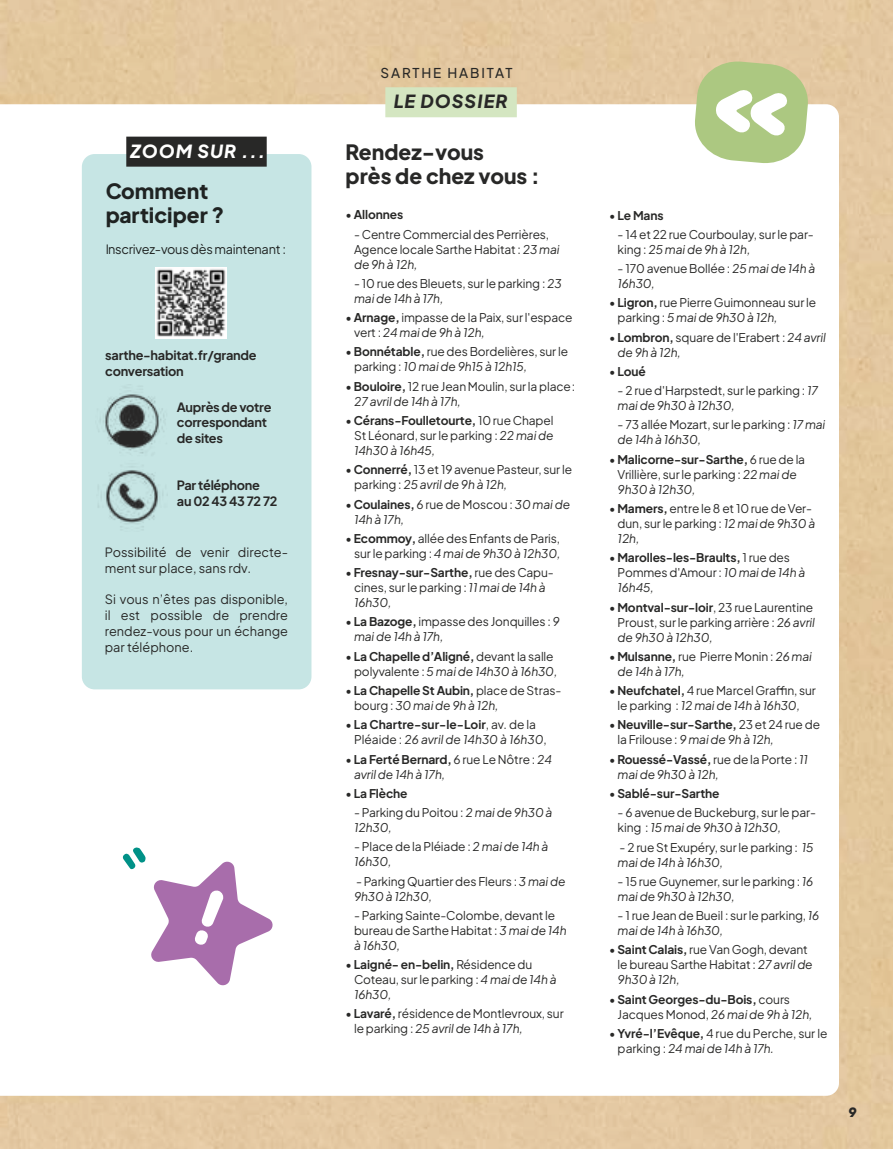
<style>
.page{position:relative;width:893px;height:1149px;background:#fff}
.page>*{position:absolute;margin:0;border:0;box-sizing:border-box;transform-origin:0 0}
.t1{font:800 21px/24px "Plus Jakarta Sans";color:#282827}
.t2{font:italic 800 18px "Plus Jakarta Sans";letter-spacing:.06em;color:#fff}
.t3{font:italic 800 18px "Plus Jakarta Sans";letter-spacing:.06em;color:#282827}
.t4{font:500 13.5px "Plus Jakarta Sans";letter-spacing:.14em;color:#282827}
.t5{font:italic 800 13.5px "XXII Geom";color:#282827}
.t6{font:12.75px/15.8px "Plus Jakarta Sans";color:#282827}
.t7{font:700 12.75px/15.8px "Plus Jakarta Sans";letter-spacing:-.02em;color:#282827}
.t8{font:12.75px "Plus Jakarta Sans";letter-spacing:-.02em;color:#282827}
.t9{font:12px/15px "Plus Jakarta Sans";letter-spacing:-.01em;color:#282827}
.t10{font:700 12px/15px "Plus Jakarta Sans";letter-spacing:-.01em;color:#282827}
.t11{font:italic 12px/15px "Plus Jakarta Sans";letter-spacing:-.01em;color:#282827}
.s1{font-weight:400}
.s2{font-style:italic}
.s3{font-weight:700}
.s4{font-style:normal}
.s5{font-weight:700;font-style:normal}
.s6{font-weight:400;font-style:italic}
</style>
<div class="page">
<div style="left:0;top:0;width:893px;height:1148px;background:#e3c7a0"></div>
<div style="left:0;top:104px;width:839px;height:991px;background:#fff"></div>
<div style="left:82px;top:154px;width:229px;height:535px;background:#c6e5e4;border-radius:13px"></div>
<svg style="left:123px;top:847px;width:151px;height:139px;background:#decbe0"></svg>
<div style="left:126px;top:137px;width:141px;height:30px;background:#282827"></div>
<img style="left:156px;top:267px;width:71px;height:71px">
<img style="left:98px;top:394px;width:68px;height:60px">
<img style="left:98px;top:466px;width:65px;height:61px">
<div style="left:0;top:839px;width:12px;height:153px;background:#fff"></div>
<svg style="left:688px;top:54px;width:123px;height:112px"></svg>
<div style="left:385px;top:87px;width:132px;height:30px;background:#d4e6c1"></div>
<h2 class="t2" style="left:131px;top:136px;width:136px">ZOOM SUR ...</h2>
<h1 class="t1" style="left:105px;top:177px;width:121px">Comment participer ?</h1>
<p class="t8" style="left:105px;top:239px;width:182px">Inscrivez-vous dès maintenant :</p>
<p class="t7" style="left:105px;top:346px;width:153px">sarthe-habitat.fr/grande conversation</p>
<p class="t7" style="left:177px;top:397px;width:96px">Auprès de votre correspondant de sites</p>
<p class="t7" style="left:177px;top:476px;width:102px">Par téléphone au 02 43 43 72 72</p>
<p class="t6" style="left:105px;top:543px;width:185px">Possibilité de venir directe&shy;ment sur place, sans rdv.</p>
<p class="t6" style="left:105px;top:590px;width:185px;text-align:justify">Si vous n’êtes pas disponible, il est possible de prendre rendez-vous pour un échange par téléphone.</p>
<p class="t4" style="left:381px;top:62px;width:133px">SARTHE HABITAT</p>
<h2 class="t3" style="left:394px;top:87px;width:115px">LE DOSSIER</h2>
<h1 class="t1" style="left:346px;top:138px;width:196px">Rendez-vous<br>près de chez vous :</h1>
<p class="t10" style="left:346px;top:206px;width:59px"><span class="s1">•</span> Allonnes</p>
<p class="t9" style="left:354px;top:225px;width:207px">- Centre Commercial des Perrières,<br>Agence locale Sarthe Habitat : <span class="s2">23 mai de 9h à 12h,</span></p>
<p class="t9" style="left:354px;top:274px;width:209px">- 10 rue des Bleuets, sur le parking : <span class="s2">23 mai de 14h à 17h,</span></p>
<p class="t9" style="left:354px;top:309px;width:220px;text-indent:-9px">• <span class="s3">Arnage,</span> impasse de la Paix, sur l'espace vert : <span class="s2">24 mai de 9h à 12h,</span></p>
<p class="t9" style="left:354px;top:343px;width:215px;text-indent:-9px">• <span class="s3">Bonnétable,</span> rue des Bordelières, sur le parking : <span class="s2">10 mai de 9h15 à 12h15,</span></p>
<p class="t9" style="left:354px;top:377px;width:223px;text-indent:-8px">• <span class="s3">Bouloire,</span> 12 rue Jean Moulin, sur la place:<br><span class="s2">27 avril de 14h à 17h,</span></p>
<p class="t9" style="left:354px;top:411px;width:201px;text-align:justify;text-indent:-9px">• <span class="s3">Cérans-Foulletourte,</span> 10 rue Chapel St Léonard, sur le parking : <span class="s2">22 mai de 14h30 à 16h45,</span></p>
<p class="t9" style="left:354px;top:461px;width:219px;text-indent:-9px">• <span class="s3">Connerré,</span> 13 et 19 avenue Pasteur, sur le parking : <span class="s2">25 avril de 9h à 12h,</span></p>
<p class="t11" style="left:354px;top:495px;width:217px;text-indent:-9px"><span class="s4">•</span> <span class="s5">Coulaines,</span> <span class="s4">6 rue de Moscou :</span> 30 mai de<br>14h à 17h,</p>
<p class="t9" style="left:346px;top:529px;width:216px;text-align:right">• <span class="s3">Ecommoy,</span> allée des Enfants de Paris, sur le parking : <span class="s2">4 mai de 9h30 à 12h30,</span></p>
<p class="t9" style="left:354px;top:563px;width:201px;text-indent:-9px">• <span class="s3">Fresnay-sur-Sarthe,</span> rue des Capu&shy;cines, sur le parking : <span class="s2">11 mai de 14h à<br>16h30,</span></p>
<p class="t9" style="left:354px;top:613px;width:207px;text-indent:-9px">• <span class="s3">La Bazoge,</span> impasse des Jonquilles : <span class="s2">9 mai de 14h à 17h,</span></p>
<p class="t9" style="left:346px;top:647px;width:213px;text-align:right">• <span class="s3">La Chapelle d’Aligné,</span> devant la salle polyvalente : <span class="s2">5 mai de 14h30 à 16h30,</span></p>
<p class="t9" style="left:354px;top:681px;width:209px;text-indent:-9px">• <span class="s3">La Chapelle St Aubin,</span> place de Stras&shy;bourg : <span class="s2">30 mai de 9h à 12h,</span></p>
<p class="t10" style="left:354px;top:715px;width:194px;text-indent:-9px"><span class="s1">•</span> La Chartre-sur-le-Loir<span class="s1">, av. de la<br>Pléaide :</span> <span class="s6">26 avril de 14h30 à 16h30</span><span class="s1">,</span></p>
<p class="t11" style="left:354px;top:750px;width:199px;text-indent:-9px"><span class="s4">•</span> <span class="s5">La Ferté Bernard,</span> <span class="s4">6 rue Le Nôtre :</span> 24 avril de 14h à 17h,</p>
<p class="t10" style="left:346px;top:784px;width:64px"><span class="s1">•</span> La Flèche</p>
<p class="t9" style="left:354px;top:803px;width:200px">- Parking du Poitou : <span class="s2">2 mai de 9h30 à<br>12h30,</span></p>
<p class="t9" style="left:354px;top:837px;width:196px">- Place de la Pléiade : <span class="s2">2 mai de 14h à<br>16h30,</span></p>
<p class="t9" style="left:354px;top:872px;width:213px">- Parking Quartier des Fleurs : <span class="s2">3 mai de<br>9h30 à 12h30,</span></p>
<p class="t9" style="left:354px;top:906px;width:214px">- Parking Sainte-Colombe, devant le bureau de Sarthe Habitat : <span class="s2">3 mai de 14h à 16h30,</span></p>
<p class="t9" style="left:354px;top:955px;width:204px;text-indent:-9px">• <span class="s3">Laigné- en-belin,</span> Résidence du<br>Coteau, sur le parking : <span class="s2">4 mai de 14h à<br>16h30,</span></p>
<p class="t9" style="left:354px;top:1004px;width:211px;text-indent:-9px">• <span class="s3">Lavaré,</span> résidence de Montlevroux, sur le parking : <span class="s2">25 avril de 14h à 17h,</span></p>
<p class="t10" style="left:609px;top:206px;width:56px"><span class="s1">•</span> Le Mans</p>
<p class="t9" style="left:618px;top:225px;width:198px">- 14 et 22 rue Courboulay, sur le par&shy;king : <span class="s2">25 mai de 9h à 12h,</span></p>
<p class="t9" style="left:618px;top:260px;width:199px">- 170 avenue Bollée : <span class="s2">25 mai de 14h à<br>16h30,</span></p>
<p class="t9" style="left:618px;top:294px;width:200px;text-indent:-9px">• <span class="s3">Ligron,</span> rue Pierre Guimonneau sur le parking : <span class="s2">5 mai de 9h30 à 12h,</span></p>
<p class="t9" style="left:618px;top:328px;width:210px;text-indent:-9px">• <span class="s3">Lombron,</span> square de l'Erabert : <span class="s2">24 avril de 9h à 12h,</span></p>
<p class="t10" style="left:609px;top:362px;width:38px"><span class="s1">•</span> Loué</p>
<p class="t9" style="left:618px;top:382px;width:202px">- 2 rue d'Harpstedt, sur le parking : <span class="s2">17 mai de 9h30 à 12h30,</span></p>
<p class="t9" style="left:618px;top:416px;width:209px">- 73 allée Mozart, sur le parking : <span class="s2">17 mai de 14h à 16h30,</span></p>
<p class="t9" style="left:618px;top:450px;width:189px;text-indent:-9px">• <span class="s3">Malicorne-sur-Sarthe,</span> 6 rue de la<br>Vrillière, sur le parking : <span class="s2">22 mai de<br>9h30 à 12h30,</span></p>
<p class="t9" style="left:618px;top:499px;width:199px;text-indent:-9px">• <span class="s3">Mamers,</span> entre le 8 et 10 rue de Ver&shy;dun, sur le parking : <span class="s2">12 mai de 9h30 à<br>12h,</span></p>
<p class="t9" style="left:618px;top:549px;width:189px;text-indent:-9px">• <span class="s3">Marolles-les-Braults,</span> 1 rue des<br>Pommes d'Amour : <span class="s2">10 mai de 14h à<br>16h45,</span></p>
<p class="t9" style="left:618px;top:598px;width:199px;text-indent:-9px">• <span class="s3">Montval-sur-loir</span>, 23 rue Laurentine<br>Proust, sur le parking arrière : <span class="s2">26 avril de 9h30 à 12h30,</span></p>
<p class="t9" style="left:618px;top:647px;width:196px;text-indent:-9px">• <span class="s3">Mulsanne,</span> rue Pierre Monin : <span class="s2">26 mai de 14h à 17h,</span></p>
<p class="t9" style="left:618px;top:681px;width:200px;text-indent:-9px">• <span class="s3">Neufchatel,</span> 4 rue Marcel Graffin, sur le parking : <span class="s2">12 mai de 14h à 16h30,</span></p>
<p class="t9" style="left:618px;top:716px;width:204px;text-indent:-9px">• <span class="s3">Neuville-sur-Sarthe,</span> 23 et 24 rue de la Frilouse : <span class="s2">9 mai de 9h à 12h,</span></p>
<p class="t11" style="left:618px;top:750px;width:192px;text-indent:-9px"><span class="s4">•</span> <span class="s5">Rouessé-Vassé,</span> <span class="s4">rue de la Porte :</span> 11 mai de 9h30 à 12h,</p>
<p class="t10" style="left:609px;top:784px;width:112px"><span class="s1">•</span> Sablé-sur-Sarthe</p>
<p class="t9" style="left:618px;top:803px;width:200px">- 6 avenue de Buckeburg, sur le par&shy;king : <span class="s2">15 mai de 9h30 à 12h30,</span></p>
<p class="t9" style="left:618px;top:838px;width:197px">- 2 rue St Exupéry, sur le parking : <span class="s2">15 mai de 14h à 16h30,</span></p>
<p class="t9" style="left:618px;top:872px;width:197px">- 15 rue Guynemer, sur le parking : <span class="s2">16 mai de 9h30 à 12h30,</span></p>
<p class="t9" style="left:618px;top:906px;width:203px">- 1 rue Jean de Bueil : sur le parking, <span class="s2">16 mai de 14h à 16h30,</span></p>
<p class="t9" style="left:618px;top:940px;width:197px;text-indent:-9px">• <span class="s3">Saint Calais,</span> rue Van Gogh, devant le bureau Sarthe Habitat : <span class="s2">27 avril de<br>9h30 à 12h,</span></p>
<p class="t10" style="left:618px;top:990px;width:196px;text-indent:-9px"><span class="s1">•</span> Saint Georges-du-Bois, <span class="s1">cours<br>Jacques Monod,</span> <span class="s6">26 mai de 9h à 12h,</span></p>
<p class="t9" style="left:618px;top:1024px;width:211px;text-indent:-9px">• <span class="s3">Yvré-l’Evêque,</span> 4 rue du Perche, sur le parking : <span class="s2">24 mai de 14h à 17h.</span></p>
<p class="t5" style="left:848px;top:1102px;width:10px">9</p>
</div>
